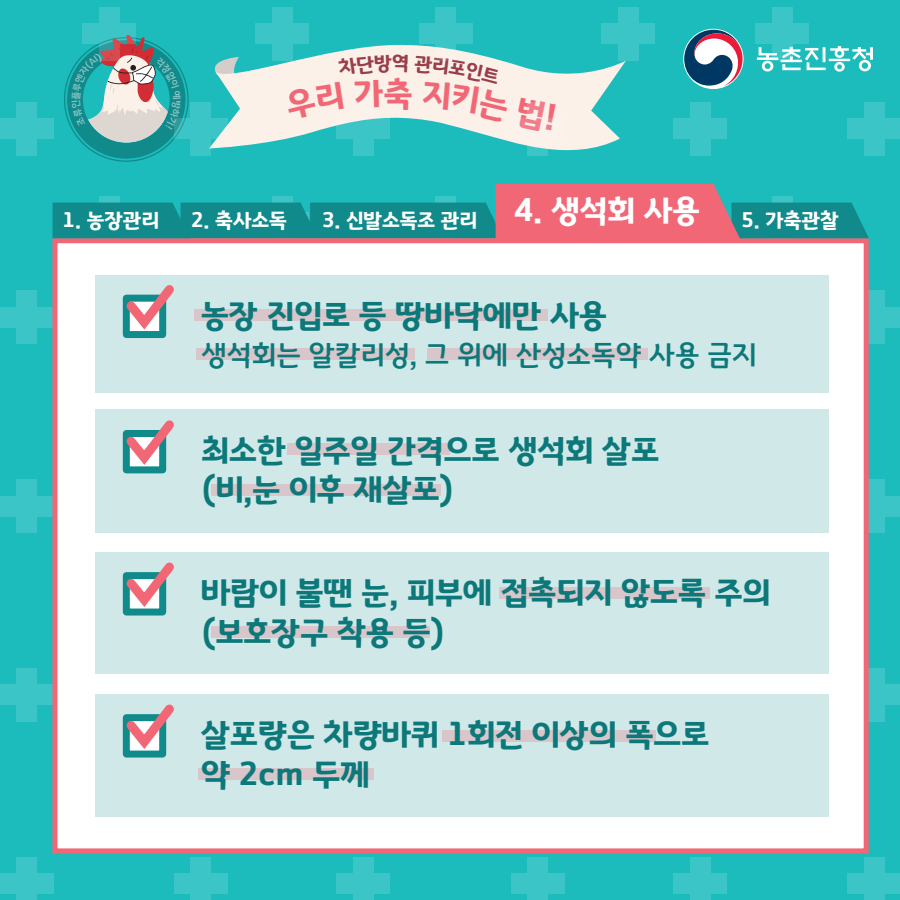
<style>
.page{position:relative;width:900px;height:900px;background:#1cbcbd}
.page>*{position:absolute;margin:0;border:0;box-sizing:border-box;transform-origin:0 0}
.t1{font:33.8px "Gyeonggi Title BOTF";color:#f16776}
.t2{font:32.7px/39.2px "Gyeonggi Title BOTF";color:#0d787a}
.t3{font:29px "Gyeonggi Title MOTF";color:#0d787a}
.t4{font:20.8px "Gyeonggi Title BOTF";color:#fff}
</style>
<div class="page">
<svg style="left:211px;top:45px;width:415px;height:106px"></svg>
<div style="left:99px;top:7px;width:20px;height:54px;background:#3cc5c6"></div>
<div style="left:82px;top:24px;width:54px;height:20px;background:#3cc5c6"></div>
<div style="left:272px;top:7px;width:20px;height:54px;background:#3cc5c6"></div>
<div style="left:255px;top:24px;width:54px;height:20px;background:#3cc5c6"></div>
<div style="left:618px;top:7px;width:20px;height:54px;background:#3cc5c6"></div>
<div style="left:601px;top:24px;width:54px;height:20px;background:#3cc5c6"></div>
<div style="left:17px;top:102px;width:20px;height:54px;background:#3cc5c6"></div>
<div style="left:0;top:119px;width:54px;height:20px;background:#3cc5c6"></div>
<div style="left:191px;top:102px;width:20px;height:54px;background:#3cc5c6"></div>
<svg style="left:189px;top:119px;width:39px;height:20px"></svg>
<svg style="left:436px;top:7px;width:20px;height:48px"></svg>
<div style="left:419px;top:24px;width:54px;height:20px;background:#3cc5c6"></div>
<div style="left:353px;top:102px;width:21px;height:54px;background:#3cc5c6"></div>
<div style="left:337px;top:119px;width:53px;height:20px;background:#3cc5c6"></div>
<svg style="left:527px;top:139px;width:21px;height:17px"></svg>
<div style="left:511px;top:119px;width:53px;height:20px;background:#fcf2ec"></div>
<div style="left:772px;top:7px;width:21px;height:54px;background:#3cc5c6"></div>
<div style="left:756px;top:24px;width:53px;height:20px;background:#3cc5c6"></div>
<div style="left:690px;top:102px;width:20px;height:54px;background:#3cc5c6"></div>
<div style="left:673px;top:119px;width:54px;height:20px;background:#3cc5c6"></div>
<div style="left:864px;top:102px;width:20px;height:54px;background:#3cc5c6"></div>
<div style="left:847px;top:119px;width:53px;height:20px;background:#3cc5c6"></div>
<div style="left:17px;top:291px;width:20px;height:53px;background:#3cc5c6"></div>
<div style="left:0;top:307px;width:54px;height:21px;background:#3cc5c6"></div>
<div style="left:864px;top:291px;width:20px;height:53px;background:#3cc5c6"></div>
<div style="left:847px;top:307px;width:53px;height:21px;background:#3cc5c6"></div>
<div style="left:17px;top:479px;width:20px;height:54px;background:#3cc5c6"></div>
<div style="left:0;top:496px;width:54px;height:20px;background:#3cc5c6"></div>
<div style="left:864px;top:479px;width:20px;height:54px;background:#3cc5c6"></div>
<div style="left:847px;top:496px;width:53px;height:20px;background:#3cc5c6"></div>
<div style="left:17px;top:668px;width:20px;height:54px;background:#3cc5c6"></div>
<div style="left:0;top:685px;width:54px;height:20px;background:#3cc5c6"></div>
<div style="left:864px;top:668px;width:20px;height:54px;background:#3cc5c6"></div>
<div style="left:847px;top:685px;width:53px;height:20px;background:#3cc5c6"></div>
<div style="left:17px;top:857px;width:20px;height:43px;background:#3cc5c6"></div>
<div style="left:0;top:874px;width:54px;height:20px;background:#3cc5c6"></div>
<div style="left:191px;top:857px;width:20px;height:43px;background:#3cc5c6"></div>
<div style="left:174px;top:874px;width:54px;height:20px;background:#3cc5c6"></div>
<div style="left:353px;top:857px;width:21px;height:43px;background:#3cc5c6"></div>
<div style="left:337px;top:874px;width:53px;height:20px;background:#3cc5c6"></div>
<div style="left:527px;top:857px;width:21px;height:43px;background:#3cc5c6"></div>
<div style="left:511px;top:874px;width:53px;height:20px;background:#3cc5c6"></div>
<div style="left:690px;top:857px;width:20px;height:43px;background:#3cc5c6"></div>
<div style="left:673px;top:874px;width:54px;height:20px;background:#3cc5c6"></div>
<div style="left:864px;top:857px;width:20px;height:43px;background:#3cc5c6"></div>
<div style="left:847px;top:874px;width:53px;height:20px;background:#3cc5c6"></div>
<div style="left:52px;top:238px;width:817px;height:615px;background:#fff;border:5px solid #f16776"></div>
<div style="left:95px;top:409px;width:734px;height:123px;background:#d0e8e8"></div>
<svg style="left:123px;top:472px;width:43px;height:1px"></svg>
<svg style="left:122px;top:420px;width:52px;height:52px"></svg>
<div style="left:95px;top:552px;width:734px;height:122px;background:#d0e8e8"></div>
<svg style="left:123px;top:614px;width:43px;height:2px"></svg>
<svg style="left:122px;top:562px;width:52px;height:52px"></svg>
<div style="left:95px;top:694px;width:734px;height:123px;background:#d0e8e8"></div>
<svg style="left:123px;top:756px;width:43px;height:2px"></svg>
<svg style="left:122px;top:704px;width:52px;height:52px"></svg>
<div style="left:95px;top:275px;width:734px;height:118px;background:#d0e8e8"></div>
<svg style="left:124px;top:337px;width:41px;height:1px"></svg>
<svg style="left:122px;top:285px;width:52px;height:52px"></svg>
<svg style="left:683px;top:29px;width:61px;height:60px"></svg>
<svg style="left:757px;top:46px;width:116px;height:26px"></svg>
<svg style="left:684px;top:30px;width:59px;height:56px;background:#71889e"></svg>
<svg style="left:53px;top:184px;width:816px;height:55px"></svg>
<div style="left:194px;top:309px;width:353px;height:12px;background:#d8c6ca"></div>
<div style="left:197px;top:348px;width:218px;height:12px;background:#d8c6ca"></div>
<div style="left:427px;top:348px;width:221px;height:12px;background:#d8c6ca"></div>
<div style="left:288px;top:443px;width:162px;height:12px;background:#d8c6ca"></div>
<div style="left:211px;top:484px;width:230px;height:12px;background:#d8c6ca"></div>
<div style="left:499px;top:587px;width:211px;height:12px;background:#d8c6ca"></div>
<div style="left:211px;top:626px;width:219px;height:12px;background:#d8c6ca"></div>
<div style="left:442px;top:730px;width:214px;height:12px;background:#d8c6ca"></div>
<div style="left:198px;top:768px;width:176px;height:12px;background:#d8c6ca"></div>
<div style="left:284px;top:55px;width:124px;height:66px;background:#fcf1e9"></div>
<svg style="left:414px;top:55px;width:142px;height:76px"></svg>
<svg style="left:64px;top:35px;width:125px;height:127px"></svg>
<p class="t4" style="left:63px;top:210px;width:98px">1. 농장관리</p>
<p class="t4" style="left:191px;top:210px;width:97px">2. 축사소독</p>
<p class="t1" style="left:384px;top:78px;width:30px">축</p>
<p class="t4" style="left:322px;top:210px;width:379px">3. 신발소독조 관리 <sup>4.</sup> <sup>생석회</sup> <sup>사용</sup></p>
<p class="t2" style="left:201px;top:296px;width:407px">농장 진입로 등 땅바닥에만 사용</p>
<p class="t4" style="left:741px;top:210px;width:99px">5. 가축관찰</p>
<p class="t3" style="left:201px;top:341px;width:557px">생석회는 알칼리성, 그 위에 산성소독약 사용 금지</p>
<p class="t2" style="left:201px;top:432px;width:460px">최소한 일주일 간격으로 생석회 살포 (비,눈 이후 재살포)</p>
<p class="t2" style="left:201px;top:574px;width:571px">바람이 불땐 눈, 피부에 접촉되지 않도록 주의 (보호장구 착용 등)</p>
<p class="t2" style="left:201px;top:716px;width:510px">살포량은 차량바퀴 1회전 이상의 폭으로 약 2cm 두께</p>
</div>
